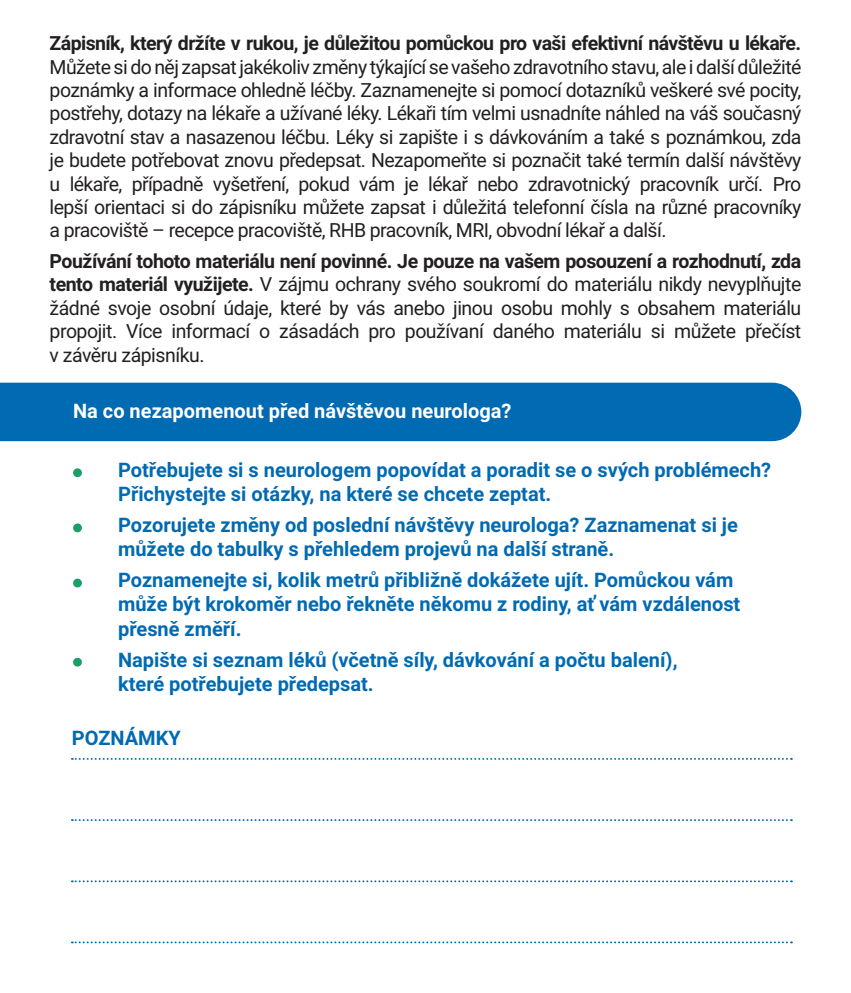
<style>
.page{position:relative;width:851px;height:993px;background:#fff}
.page>*{position:absolute;margin:0;border:0;box-sizing:border-box;transform-origin:0 0}
.t1{font:700 20px/24px "Roboto";color:#006ab2}
.t2{font:700 20px "Roboto";color:#fff}
.t3{font:19.5px/23.5px "Roboto";letter-spacing:-.03em;color:#231f20;text-align:justify}
.t4{font:700 19.5px "Roboto";letter-spacing:-.03em;color:#231f20}
.s1{font-weight:700}
</style>
<div class="page">
<div style="left:0;top:382px;width:801px;height:59px;background:#006ab2"></div>
<div style="left:73px;top:468px;width:9px;height:9px;background:#1b9e6a;border-radius:50%"></div>
<div style="left:73px;top:523px;width:9px;height:9px;background:#1b9e6a;border-radius:50%"></div>
<div style="left:73px;top:578px;width:9px;height:9px;background:#1b9e6a;border-radius:50%"></div>
<div style="left:73px;top:657px;width:9px;height:9px;background:#1b9e6a;border-radius:50%"></div>
<svg style="left:72px;top:758px;width:719px;height:1px"></svg>
<svg style="left:72px;top:819px;width:719px;height:1px"></svg>
<svg style="left:72px;top:880px;width:719px;height:2px"></svg>
<svg style="left:72px;top:941px;width:719px;height:2px"></svg>
<p class="t4" style="left:50px;top:29px;width:753px">Zápisník, který držíte v rukou, je důležitou pomůckou pro vaši efektivní návštěvu u lékaře.</p>
<p class="t3" style="left:50px;top:54px;width:753px">Můžete si do něj zapsat jakékoliv změny týkající se vašeho zdravotního stavu, ale i další důležité poznámky a informace ohledně léčby. Zaznamenejte si pomocí dotazníků veškeré své pocity, postřehy, dotazy na lékaře a užívané léky. Lékaři tím velmi usnadníte náhled na váš současný zdravotní stav a nasazenou léčbu. Léky si zapište i s dávkováním a také s poznámkou, zda je budete potřebovat znovu předepsat. Nezapomeňte si poznačit také termín další návštěvy u lékaře, případně vyšetření, pokud vám je lékař nebo zdravotnický pracovník určí. Pro lepší orientaci si do zápisníku můžete zapsat i důležitá telefonní čísla na různé pracovníky a pracoviště – recepce pracoviště, RHB pracovník, MRI, obvodní lékař a další.</p>
<p class="t3" style="left:50px;top:248px;width:753px"><span class="s1">Používání tohoto materiálu není povinné. Je pouze na vašem posouzení a rozhodnutí, zda tento materiál využijete.</span> V zájmu ochrany svého soukromí do materiálu nikdy nevyplňujte žádné svoje osobní údaje, které by vás anebo jinou osobu mohly s obsahem materiálu propojit. Více informací o zásadách pro používaní daného materiálu si můžete přečíst v závěru zápisníku.</p>
<p class="t2" style="left:73px;top:396px;width:440px">Na co nezapomenout před návštěvou neurologa?</p>
<p class="t1" style="left:118px;top:457px;width:654px">Potřebujete si s neurologem popovídat a poradit se o svých problémech?<br>Přichystejte si otázky, na které se chcete zeptat.</p>
<p class="t1" style="left:118px;top:512px;width:621px">Pozorujete změny od poslední návštěvy neurologa? Zaznamenat si je můžete do tabulky s přehledem projevů na další straně.</p>
<p class="t1" style="left:118px;top:567px;width:623px">Poznamenejte si, kolik metrů přibližně dokážete ujít. Pomůckou vám může být krokoměr nebo řekněte někomu z rodiny, ať vám vzdálenost přesně změří.</p>
<p class="t1" style="left:118px;top:646px;width:561px">Napište si seznam léků (včetně síly, dávkování a počtu balení), které potřebujete předepsat.</p>
<p class="t1" style="left:72px;top:725px;width:110px">POZNÁMKY</p>
</div>
